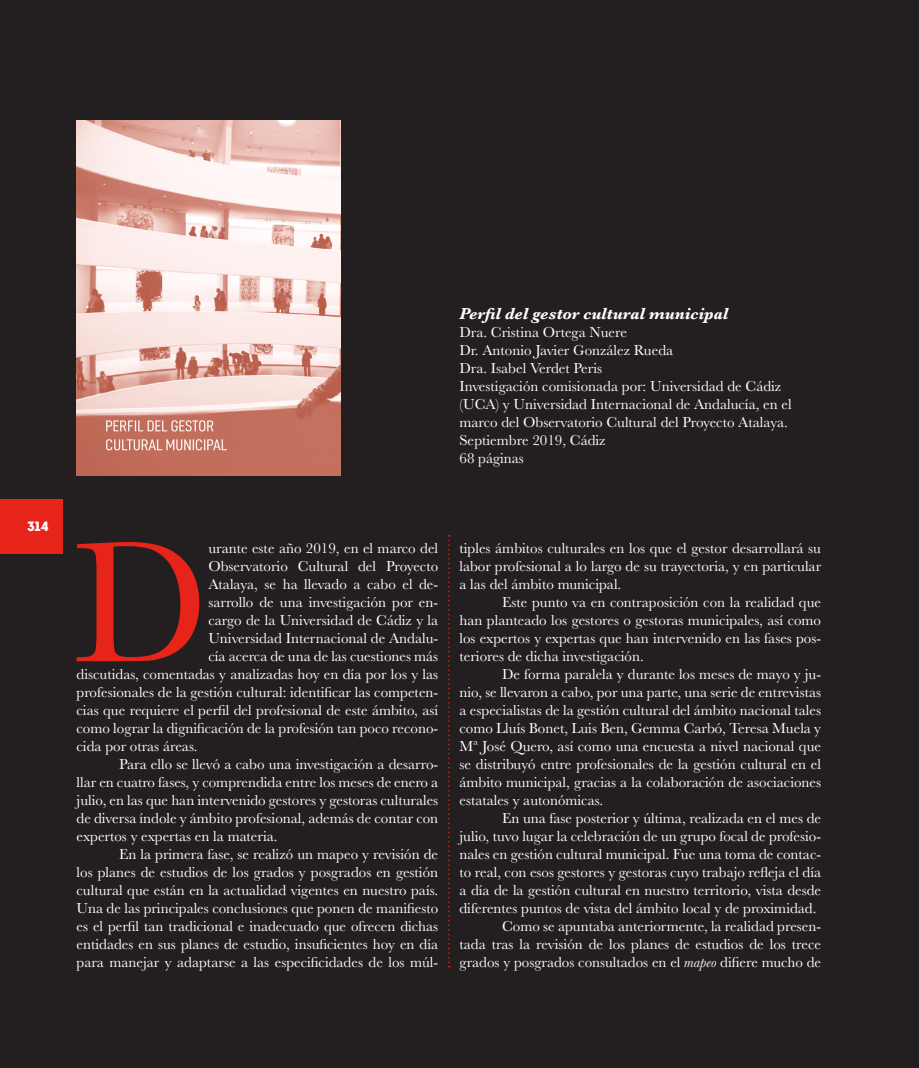
<style>
.page{position:relative;width:919px;height:1068px;background:#fff}
.page>*{position:absolute;margin:0;border:0;box-sizing:border-box;transform-origin:0 0}
.Primer_párrafo_capit{font:178.05px "Baskerville";color:#e72419}
.Texto_general{font:italic 700 16.5px "Baskerville";color:#fff}
.Texto_general-2{font:15px/18px "Baskerville";color:#fff;text-align:justify}
.Primer_párrafo_capit-2{font:15px "Baskerville";color:#fff}
.Número_de_página{font:13.5px "Intro";color:#fff}
.s1{font-style:italic}
</style>
<div class="page">
<div style="left:0;top:0;width:918px;height:1067px;background:#231f20"></div>
<div style="left:0;top:499px;width:63px;height:54px;background:#e72419"></div>
<svg style="left:448px;top:535px;width:2px;height:432px"></svg>
<img style="left:77px;top:121px;width:263px;height:354px">
<p class="Número_de_página" style="left:27px;top:517px;width:23px">314</p>
<p class="Texto_general" style="left:459px;top:302px;width:270px">Perfil del gestor cultural municipal</p>
<p class="Texto_general-2" style="left:459px;top:323px;width:169px">Dra. Cristina Ortega Nuere</p>
<p class="Texto_general-2" style="left:459px;top:341px;width:215px">Dr. Antonio Javier González Rueda</p>
<p class="Texto_general-2" style="left:459px;top:359px;width:144px">Dra. Isabel Verdet Peris</p>
<p class="Texto_general-2" style="left:459px;top:377px;width:334px;text-align:left">Investigación comisionada por: Universidad de Cádiz (UCA) y Universidad Internacional de Andalucía, en el marco del Observatorio Cultural del Proyecto Atalaya.</p>
<p class="Texto_general-2" style="left:459px;top:431px;width:148px">Septiembre 2019, Cádiz</p>
<p class="Texto_general-2" style="left:459px;top:449px;width:66px">68 páginas</p>
<p class="Primer_párrafo_capit" style="left:73px;top:490px;width:137px">D</p>
<p class="Primer_párrafo_capit-2" style="left:208px;top:538px;width:231px">urante este año 2019, en el marco del</p>
<p class="Primer_párrafo_capit-2" style="left:208px;top:556px;width:231px">Observatorio Cultural del Proyecto</p>
<p class="Primer_párrafo_capit-2" style="left:208px;top:574px;width:231px">Atalaya, se ha llevado a cabo el de-</p>
<p class="Primer_párrafo_capit-2" style="left:208px;top:592px;width:231px">sarrollo de una investigación por en-</p>
<p class="Primer_párrafo_capit-2" style="left:208px;top:610px;width:231px">cargo de la Universidad de Cádiz y la</p>
<p class="Primer_párrafo_capit-2" style="left:208px;top:628px;width:231px">Universidad Internacional de Andalu-</p>
<p class="Primer_párrafo_capit-2" style="left:208px;top:646px;width:231px">cía acerca de una de las cuestiones más</p>
<p class="Primer_párrafo_capit-2" style="left:77px;top:664px;width:363px">discutidas, comentadas y analizadas hoy en día por los y las</p>
<p class="Primer_párrafo_capit-2" style="left:77px;top:682px;width:363px">profesionales de la gestión cultural: identificar las competen-</p>
<p class="Primer_párrafo_capit-2" style="left:77px;top:700px;width:363px">cias que requiere el perfil del profesional de este ámbito, así</p>
<p class="Primer_párrafo_capit-2" style="left:77px;top:718px;width:363px">como lograr la dignificación de la profesión tan poco recono-</p>
<p class="Primer_párrafo_capit-2" style="left:77px;top:736px;width:122px">cida por otras áreas.</p>
<p class="Texto_general-2" style="left:77px;top:755px;width:363px;text-indent:43px">Para ello se llevó a cabo una investigación a desarro&shy;llar en cuatro fases, y comprendida entre los meses de enero a julio, en las que han intervenido gestores y gestoras culturales de diversa índole y ámbito profesional, además de contar con expertos y expertas en la materia.</p>
<p class="Texto_general-2" style="left:77px;top:845px;width:363px;text-indent:43px">En la primera fase, se realizó un mapeo y revisión de los planes de estudios de los grados y posgrados en gestión cultural que están en la actualidad vigentes en nuestro país.<br>Una de las principales conclusiones que ponen de manifiesto es el perfil tan tradicional e inadecuado que ofrecen dichas entidades en sus planes de estudio, insuficientes hoy en día para manejar y adaptarse a las especificidades de los múl-</p>
<p class="Texto_general-2" style="left:459px;top:539px;width:363px">tiples ámbitos culturales en los que el gestor desarrollará su labor profesional a lo largo de su trayectoria, y en particular a las del ámbito municipal.</p>
<p class="Texto_general-2" style="left:459px;top:593px;width:363px;text-indent:43px">Este punto va en contraposición con la realidad que han planteado los gestores o gestoras municipales, así como los expertos y expertas que han intervenido en las fases pos&shy;teriores de dicha investigación.</p>
<p class="Texto_general-2" style="left:459px;top:665px;width:363px;text-indent:43px">De forma paralela y durante los meses de mayo y ju&shy;nio, se llevaron a cabo, por una parte, una serie de entrevistas a especialistas de la gestión cultural del ámbito nacional tales como Lluís Bonet, Luis Ben, Gemma Carbó, Teresa Muela y Mª José Quero, así como una encuesta a nivel nacional que se distribuyó entre profesionales de la gestión cultural en el ámbito municipal, gracias a la colaboración de asociaciones estatales y autonómicas.</p>
<p class="Texto_general-2" style="left:459px;top:809px;width:363px;text-indent:43px">En una fase posterior y última, realizada en el mes de julio, tuvo lugar la celebración de un grupo focal de profesio&shy;nales en gestión cultural municipal. Fue una toma de contac&shy;to real, con esos gestores y gestoras cuyo trabajo refleja el día a día de la gestión cultural en nuestro territorio, vista desde diferentes puntos de vista del ámbito local y de proximidad.</p>
<p class="Texto_general-2" style="left:459px;top:917px;width:363px;text-indent:43px">Como se apuntaba anteriormente, la realidad presen&shy;tada tras la revisión de los planes de estudios de los trece grados y posgrados consultados en el <span class="s1">mapeo</span> difiere mucho de</p>
</div>
